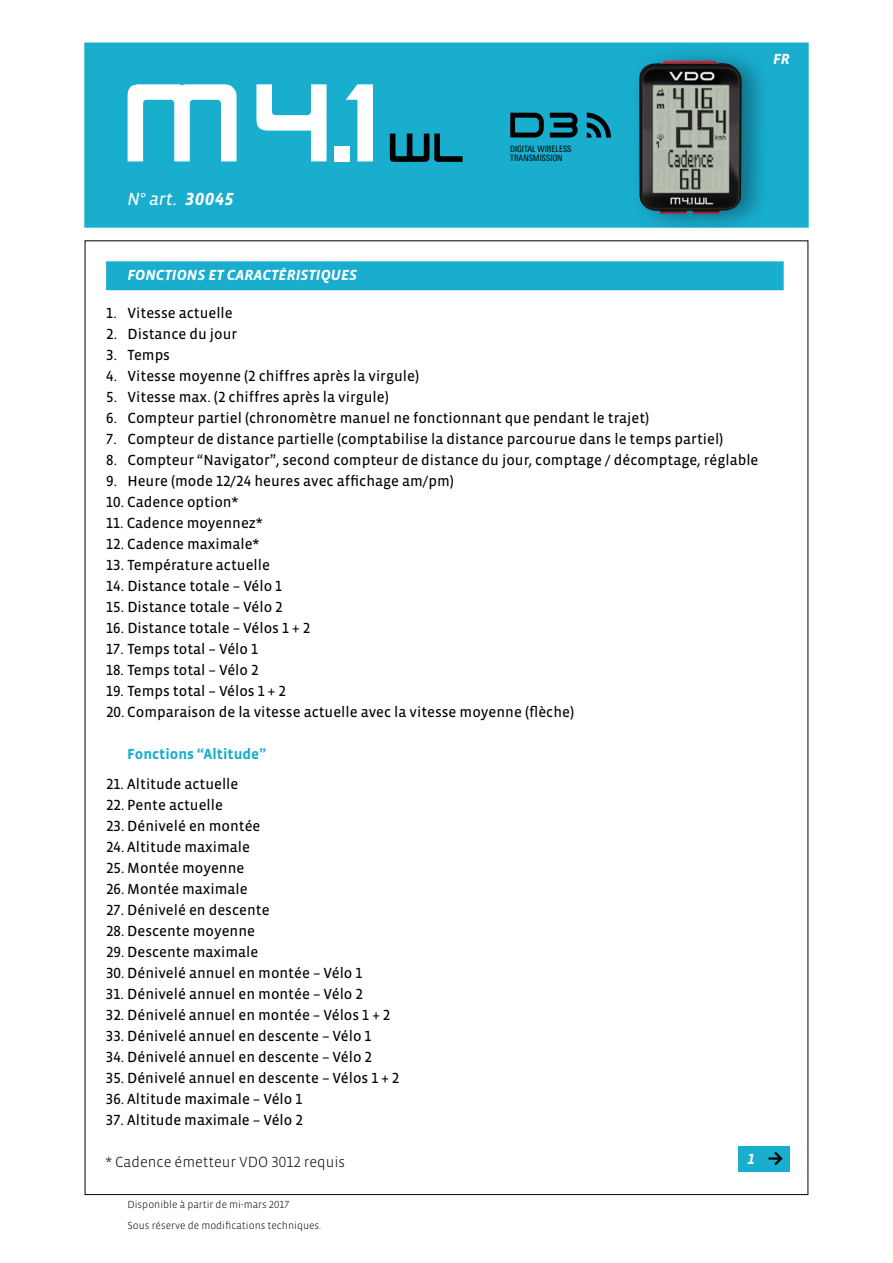
<style>
.page{position:relative;width:893px;height:1263px;background:#fff}
.page>*{position:absolute;margin:0;border:0;box-sizing:border-box;transform-origin:0 0}
.t1{font:italic 18px "Vista Sans OT";color:#fff}
.t2{font:15px "Vista Sans OT";color:#000}
.t3{font:italic 700 15px "Vista Sans OT";color:#fff}
.t4{font:300 15px "Vista Sans OT";color:#000}
.t5{font:700 15px "Vista Sans OT";color:#19adce}
.t6{font:300 10.5px/21px "Vista Sans OT";color:#000}
.t7{font:condensed 8.7px/8.7px "LT Univers";color:#000}
.s1{font-weight:700}
</style>
<div class="page">
<div style="left:106px;top:261px;width:678px;height:29px;background:#19adce;border:2px solid #19adce"></div>
<div style="left:84px;top:43px;width:725px;height:185px;background:#19adce;border:2px solid #19adce"></div>
<div style="left:738px;top:1146px;width:51px;height:25px;background:#19adce"></div>
<svg style="left:769px;top:1152px;width:14px;height:13px"></svg>
<div style="left:631px;top:45px;width:140px;height:190px;background:#000;opacity:.35"></div>
<img style="left:639px;top:60px;width:103px;height:154px">
<svg style="left:510px;top:113px;width:34px;height:25px"></svg>
<svg style="left:550px;top:113px;width:28px;height:25px"></svg>
<svg style="left:587px;top:113px;width:24px;height:25px"></svg>
<svg style="left:390px;top:134px;width:73px;height:28px"></svg>
<svg style="left:128px;top:84px;width:109px;height:77px"></svg>
<svg style="left:256px;top:84px;width:71px;height:77px"></svg>
<div style="left:334px;top:146px;width:16px;height:15px;background:#fff"></div>
<svg style="left:346px;top:84px;width:27px;height:77px"></svg>
<p class="t3" style="left:773px;top:51px;width:18px">FR</p>
<p class="t1" style="left:128px;top:189px;width:108px">N° art. <span class="s1">30045</span></p>
<p class="t7" style="left:510px;top:145px;width:63px">DIGITAL WIRELESS<br>TRANSMISSION</p>
<p class="t3" style="left:128px;top:268px;width:231px">FONCTIONS ET CARACTÉRISTIQUES</p>
<p class="t2" style="left:106px;top:305px;width:128px">1. Vitesse actuelle</p>
<p class="t2" style="left:106px;top:326px;width:132px">2. Distance du jour</p>
<p class="t2" style="left:106px;top:347px;width:65px">3. Temps</p>
<p class="t2" style="left:106px;top:368px;width:314px">4. Vitesse moyenne (2 chiffres après la virgule)</p>
<p class="t2" style="left:106px;top:389px;width:284px">5. Vitesse max. (2 chiffres après la virgule)</p>
<p class="t2" style="left:106px;top:410px;width:545px">6. Compteur partiel (chronomètre manuel ne fonctionnant que pendant le trajet)</p>
<p class="t2" style="left:106px;top:431px;width:619px">7. Compteur de distance partielle (comptabilise la distance parcourue dans le temps partiel)</p>
<p class="t2" style="left:106px;top:452px;width:654px">8. Compteur “Navigator”, second compteur de distance du jour, comptage / décomptage, réglable</p>
<p class="t2" style="left:106px;top:473px;width:349px">9. Heure (mode 12/24 heures avec affichage am/pm)</p>
<p class="t2" style="left:106px;top:494px;width:134px">10. Cadence option*</p>
<p class="t2" style="left:106px;top:515px;width:158px">11. Cadence moyennez*</p>
<p class="t2" style="left:106px;top:536px;width:154px">12. Cadence maximale*</p>
<p class="t2" style="left:106px;top:557px;width:165px">13. Température actuelle</p>
<p class="t2" style="left:106px;top:578px;width:178px">14. Distance totale – Vélo 1</p>
<p class="t2" style="left:106px;top:599px;width:178px">15. Distance totale – Vélo 2</p>
<p class="t2" style="left:106px;top:620px;width:206px">16. Distance totale – Vélos 1 + 2</p>
<p class="t2" style="left:106px;top:641px;width:154px">17. Temps total – Vélo 1</p>
<p class="t2" style="left:106px;top:662px;width:154px">18. Temps total – Vélo 2</p>
<p class="t2" style="left:106px;top:683px;width:181px">19. Temps total – Vélos 1 + 2</p>
<p class="t2" style="left:106px;top:704px;width:470px">20. Comparaison de la vitesse actuelle avec la vitesse moyenne (flèche)</p>
<p class="t5" style="left:127px;top:746px;width:140px">Fonctions “Altitude”</p>
<p class="t2" style="left:106px;top:776px;width:134px">21. Altitude actuelle</p>
<p class="t2" style="left:106px;top:797px;width:118px">22. Pente actuelle</p>
<p class="t2" style="left:106px;top:818px;width:156px">23. Dénivelé en montée</p>
<p class="t2" style="left:106px;top:839px;width:145px">24. Altitude maximale</p>
<p class="t2" style="left:106px;top:860px;width:140px">25. Montée moyenne</p>
<p class="t2" style="left:106px;top:881px;width:143px">26. Montée maximale</p>
<p class="t2" style="left:106px;top:902px;width:165px">27. Dénivelé en descente</p>
<p class="t2" style="left:106px;top:923px;width:151px">28. Descente moyenne</p>
<p class="t2" style="left:106px;top:944px;width:154px">29. Descente maximale</p>
<p class="t2" style="left:106px;top:965px;width:258px">30. Dénivelé annuel en montée – Vélo 1</p>
<p class="t2" style="left:106px;top:986px;width:259px">31. Dénivelé annuel en montée – Vélo 2</p>
<p class="t2" style="left:106px;top:1007px;width:286px">32. Dénivelé annuel en montée – Vélos 1 + 2</p>
<p class="t2" style="left:106px;top:1028px;width:267px">33. Dénivelé annuel en descente – Vélo 1</p>
<p class="t2" style="left:106px;top:1049px;width:268px">34. Dénivelé annuel en descente – Vélo 2</p>
<p class="t2" style="left:106px;top:1070px;width:295px">35. Dénivelé annuel en descente – Vélos 1 + 2</p>
<p class="t2" style="left:106px;top:1091px;width:198px">36. Altitude maximale – Vélo 1</p>
<p class="t2" style="left:106px;top:1112px;width:199px">37. Altitude maximale – Vélo 2</p>
<p class="t4" style="left:106px;top:1154px;width:241px">* Cadence émetteur VDO 3012 requis</p>
<p class="t3" style="left:748px;top:1151px;width:9px">1</p>
<p class="t6" style="left:128px;top:1194px;width:195px">Disponible à partir de mi-mars 2017<br>Sous réserve de modifications techniques.</p>
</div>
